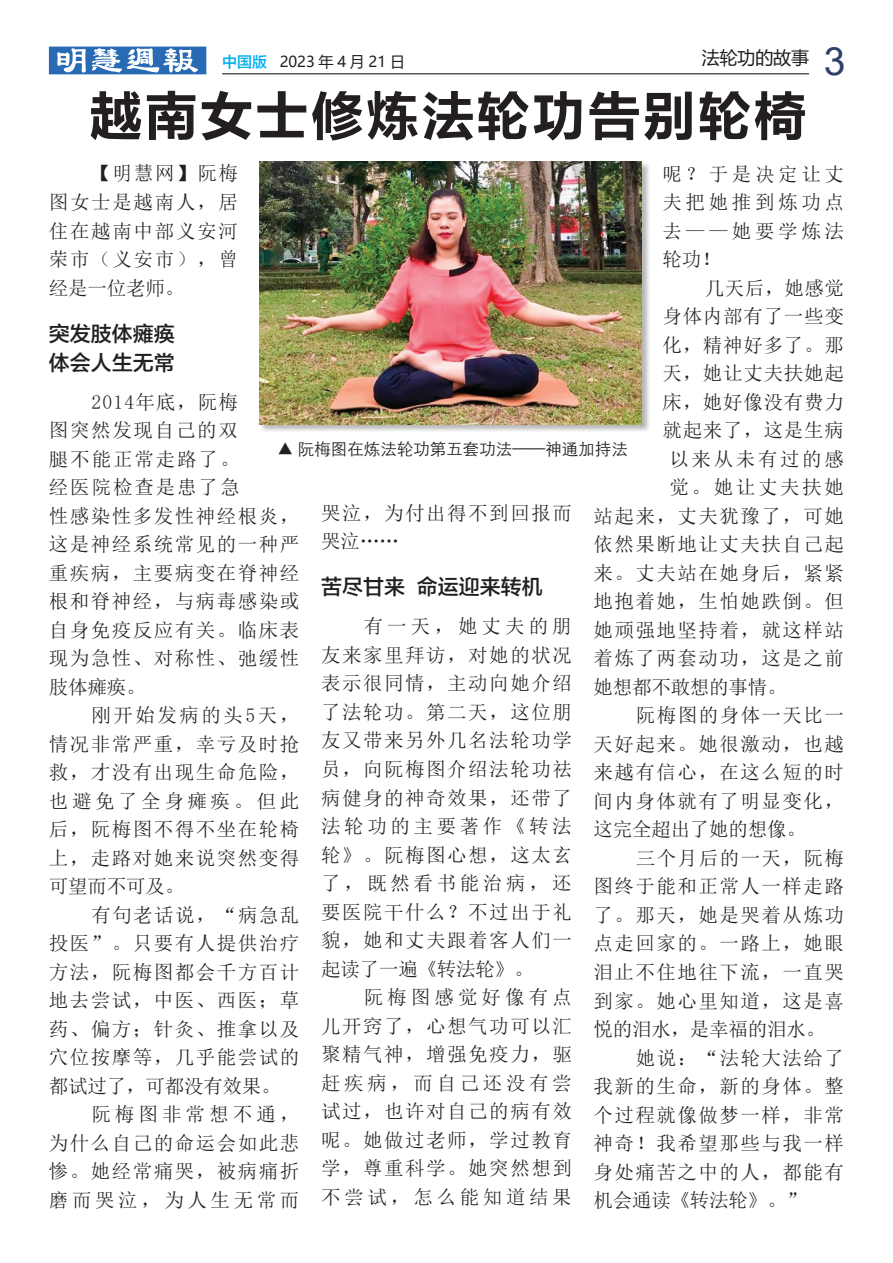
<style>
.page{position:relative;width:893px;height:1263px;background:#fff}
.page>*{position:absolute;margin:0;border:0;box-sizing:border-box;transform-origin:0 0}
.t1{font:54px "FZLTCHK GBK1 0";letter-spacing:.025em;color:#231f20}
.t2{font:39px "Arial";color:#30406a}
.t3{font:21px/28.5px "FZLTZHK GBK1 0";color:#231f20}
.t4{font:19.5px/28.5px "Sim Sun";letter-spacing:.075em;color:#231f20;text-align:justify}
.t5{font:19.5px "Sim Sun";letter-spacing:-.01em;color:#231f20}
.t6{font:19.5px "Sim Sun";letter-spacing:.04em;color:#231f20}
.t7{font:19.5px "Sim Sun";letter-spacing:.185em;color:#231f20}
.t8{font:19.5px "Sim Sun";letter-spacing:.21em;color:#231f20}
.t9{font:19.5px "Sim Sun";letter-spacing:.135em;color:#231f20}
.t10{font:19.5px "N Sim Sun";color:#231f20}
.t11{font:18px "Microsoft Ya Hei";letter-spacing:-.01em;color:#231f20}
.t12{font:16.5px "ST Xihei";color:#231f20}
.t13{font:15px "Microsoft Ya Hei";color:#231f20}
.s1{font-family:"FZLTZHK GBK1 0";color:#00aeef}
.s2{font-family:"Sim Sun"}
</style>
<div class="page">
<hr style="left:222px;top:73px;width:587px;height:1px;background:#231f20">
<svg style="left:49px;top:47px;width:157px;height:27px"></svg>
<div style="left:259px;top:161px;width:392px;height:272px;background:#231f20;opacity:.32"></div>
<img style="left:260px;top:162px;width:382px;height:262px">
<p class="t13" style="left:222px;top:51px;width:184px"><span class="s1">中国版</span> 2023 年 4 月 21 日</p>
<h2 class="t2" style="left:824px;top:34px;width:23px">3</h2>
<p class="t11" style="left:702px;top:46px;width:109px">法轮功的故事</p>
<h1 class="t1" style="left:89px;top:86px;width:720px">越南女士修炼法轮功告别轮椅</h1>
<p class="t10" style="left:91px;top:164px;width:148px">【明慧网】<span class="s2">阮梅</span></p>
<p class="t4" style="left:49px;top:188px;width:191px">图女士是越南人，居住在越南中部义安河荣市（义安市），曾经是一位老师。</p>
<p class="t3" style="left:49px;top:320px;width:128px">突发肢体瘫痪体会人生无常</p>
<p class="t4" style="left:49px;top:387px;width:252px;text-align:left;text-indent:43px">2014年底，阮梅<br>图突然发现自己的双<br>腿不能正常走路了。<br>经医院检查是患了急<br>性感染性多发性神经根炎，这是神经系统常见的一种严重疾病，主要病变在脊神经根和脊神经，与病毒感染或自身免疫反应有关。临床表现为急性、对称性、弛缓性肢体瘫痪。</p>
<p class="t4" style="left:49px;top:701px;width:252px;text-indent:43px">刚开始发病的头5天，情况非常严重，幸亏及时抢救，才没有出现生命危险，也避免了全身瘫痪。但此后，阮梅图不得不坐在轮椅上，走路对她来说突然变得可望而不可及。</p>
<p class="t4" style="left:91px;top:900px;width:209px">有句老话说，“病急乱</p>
<p class="t4" style="left:49px;top:929px;width:252px">投医”。只要有人提供治疗</p>
<p class="t4" style="left:49px;top:957px;width:252px">方法，阮梅图都会千方百计</p>
<p class="t4" style="left:49px;top:986px;width:252px">地去尝试，中医、西医；草</p>
<p class="t4" style="left:49px;top:1014px;width:252px">药、偏方；针灸、推拿以及</p>
<p class="t4" style="left:49px;top:1043px;width:252px">穴位按摩等，几乎能尝试的</p>
<p class="t5" style="left:49px;top:1076px;width:233px">都试过了，可都没有效果。</p>
<p class="t8" style="left:91px;top:1104px;width:209px">阮梅图非常想不通，</p>
<p class="t4" style="left:49px;top:1128px;width:252px">为什么自己的命运会如此悲</p>
<p class="t4" style="left:49px;top:1157px;width:252px">惨。她经常痛哭，被病痛折</p>
<p class="t7" style="left:49px;top:1190px;width:252px">磨而哭泣，为人生无常而</p>
<p class="t4" style="left:662px;top:159px;width:183px">呢？于是决定让丈夫把她推到炼功点去——她要学炼法轮功！</p>
<p class="t4" style="left:705px;top:273px;width:140px">几天后，她感觉</p>
<p class="t6" style="left:662px;top:306px;width:183px">身体内部有了一些变</p>
<p class="t4" style="left:662px;top:330px;width:183px">化，精神好多了。那</p>
<p class="t6" style="left:662px;top:363px;width:183px">天，她让丈夫扶她起</p>
<p class="t6" style="left:662px;top:392px;width:183px">床，她好像没有费力</p>
<p class="t6" style="left:662px;top:420px;width:183px">就起来了，这是生病</p>
<p class="t9" style="left:669px;top:449px;width:176px">以来从未有过的感</p>
<p class="t4" style="left:669px;top:473px;width:176px">觉。她让丈夫扶她</p>
<p class="t4" style="left:593px;top:501px;width:252px">站起来，丈夫犹豫了，可她</p>
<p class="t4" style="left:593px;top:530px;width:252px">依然果断地让丈夫扶自己起</p>
<p class="t4" style="left:593px;top:559px;width:252px">来。丈夫站在她身后，紧紧</p>
<p class="t4" style="left:593px;top:587px;width:252px">地抱着她，生怕她跌倒。但</p>
<p class="t4" style="left:593px;top:616px;width:252px">她顽强地坚持着，就这样站</p>
<p class="t4" style="left:593px;top:644px;width:252px">着炼了两套动功，这是之前</p>
<p class="t5" style="left:593px;top:677px;width:195px">她想都不敢想的事情。</p>
<p class="t4" style="left:636px;top:701px;width:209px">阮梅图的身体一天比一</p>
<p class="t4" style="left:593px;top:730px;width:252px">天好起来。她很激动，也越</p>
<p class="t4" style="left:593px;top:758px;width:252px">来越有信心，在这么短的时</p>
<p class="t4" style="left:593px;top:787px;width:252px">间内身体就有了明显变化，</p>
<p class="t5" style="left:593px;top:820px;width:214px">这完全超出了她的想像。</p>
<p class="t4" style="left:636px;top:844px;width:209px">三个月后的一天，阮梅</p>
<p class="t4" style="left:593px;top:872px;width:252px">图终于能和正常人一样走路</p>
<p class="t4" style="left:593px;top:901px;width:252px">了。那天，她是哭着从炼功</p>
<p class="t4" style="left:593px;top:929px;width:252px">点走回家的。一路上，她眼</p>
<p class="t4" style="left:593px;top:958px;width:252px">泪止不住地往下流，一直哭</p>
<p class="t4" style="left:593px;top:986px;width:252px">到家。她心里知道，这是喜</p>
<p class="t5" style="left:593px;top:1019px;width:233px">悦的泪水，是幸福的泪水。</p>
<p class="t4" style="left:636px;top:1043px;width:209px">她说：“法轮大法给了</p>
<p class="t4" style="left:593px;top:1072px;width:252px">我新的生命，新的身体。整</p>
<p class="t4" style="left:593px;top:1100px;width:252px">个过程就像做梦一样，非常</p>
<p class="t4" style="left:593px;top:1129px;width:252px">神奇！我希望那些与我一样</p>
<p class="t4" style="left:593px;top:1157px;width:252px">身处痛苦之中的人，都能有</p>
<p class="t4" style="left:593px;top:1186px;width:214px">机会通读《转法轮》。”</p>
<p class="t12" style="left:277px;top:436px;width:352px">▲ 阮梅图在炼法轮功第五套功法——神通加持法</p>
<p class="t4" style="left:321px;top:498px;width:252px">哭泣，为付出得不到回报而哭泣……</p>
<p class="t3" style="left:321px;top:573px;width:223px">苦尽甘来 命运迎来转机</p>
<p class="t4" style="left:321px;top:612px;width:252px;text-indent:43px">有一天，她丈夫的朋友来家里拜访，对她的状况表示很同情，主动向她介绍了法轮功。第二天，这位朋友又带来另外几名法轮功学员，向阮梅图介绍法轮功祛病健身的神奇效果，还带了法轮功的主要著作《转法轮》。阮梅图心想，这太玄了，既然看书能治病，还要医院干什么？不过出于礼貌，她和丈夫跟着客人们一起读了一遍《转法轮》。</p>
<p class="t4" style="left:321px;top:983px;width:252px;text-indent:43px">阮梅图感觉好像有点儿开窍了，心想气功可以汇聚精气神，增强免疫力，驱赶疾病，而自己还没有尝试过，也许对自己的病有效呢。她做过老师，学过教育学，尊重科学。她突然想到不尝试，怎么能知道结果</p>
</div>
